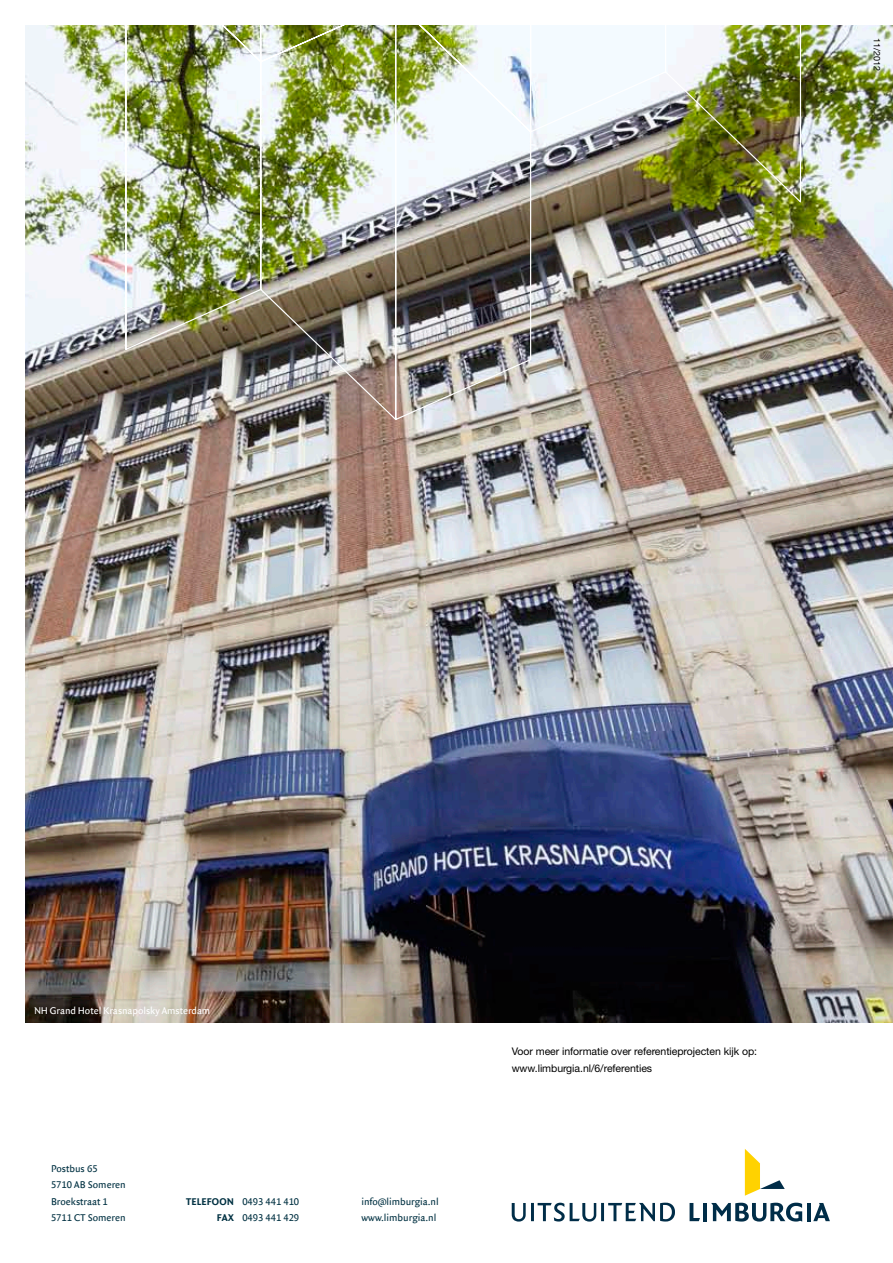
<style>
.page{position:relative;width:893px;height:1263px;background:#fff}
.page>*{position:absolute;margin:0;border:0;box-sizing:border-box;transform-origin:0 0}
.t1{font:10.5px/16.5px "Quadraat Sans Offc";color:#003142}
.t2{font:10.5px/16.5px "Helvetica Neue LT Std";letter-spacing:-.005em;color:#000}
.t3{font:10.5px "Quadraat Sans Offc";letter-spacing:-.01em;color:#fff}
.t4{font:700 10.5px/16.5px "Quadraat Sans Offc";letter-spacing:.01em;color:#003142;text-align:right}
.t5{font:9px "Helvetica Neue LT Std";letter-spacing:-.005em;color:#000}
</style>
<div class="page">
<img style="left:26px;top:422px;width:867px;height:600px">
<img style="left:25px;top:25px;width:868px;height:397px">
<svg style="left:745px;top:1149px;width:40px;height:47px"></svg>
<svg style="left:690px;top:1203px;width:10px;height:18px"></svg>
<hr style="left:703px;top:1203px;width:4px;height:18px;background:#002d48">
<svg style="left:711px;top:1202px;width:91px;height:19px"></svg>
<hr style="left:807px;top:1203px;width:3px;height:18px;background:#002d48">
<svg style="left:813px;top:1203px;width:17px;height:18px"></svg>
<svg style="left:512px;top:1202px;width:163px;height:19px"></svg>
<p class="t5" style="left:882px;top:38px;width:34px;rotate:90deg">11/2012</p>
<p class="t3" style="left:34px;top:1004px;width:178px">NH Grand Hotel Krasnapolsky Amsterdam</p>
<p class="t1" style="left:51px;top:1160px;width:76px">Postbus 65<br>5710 AB Someren<br>Broekstraat 1<br>5711 CT Someren</p>
<p class="t4" style="left:186px;top:1193px;width:7px">TELE</p>
<p class="t4" style="left:207px;top:1193px;width:29px">FOON<br>FAX</p>
<p class="t1" style="left:242px;top:1193px;width:58px">0493 441 410<br>0493 441 429</p>
<p class="t1" style="left:361px;top:1193px;width:79px">info@limburgia.nl www.limburgia.nl</p>
<p class="t2" style="left:512px;top:1043px;width:247px">Voor meer informatie over referentieprojecten kijk op: www.limburgia.nl/6/referenties</p>
</div>
